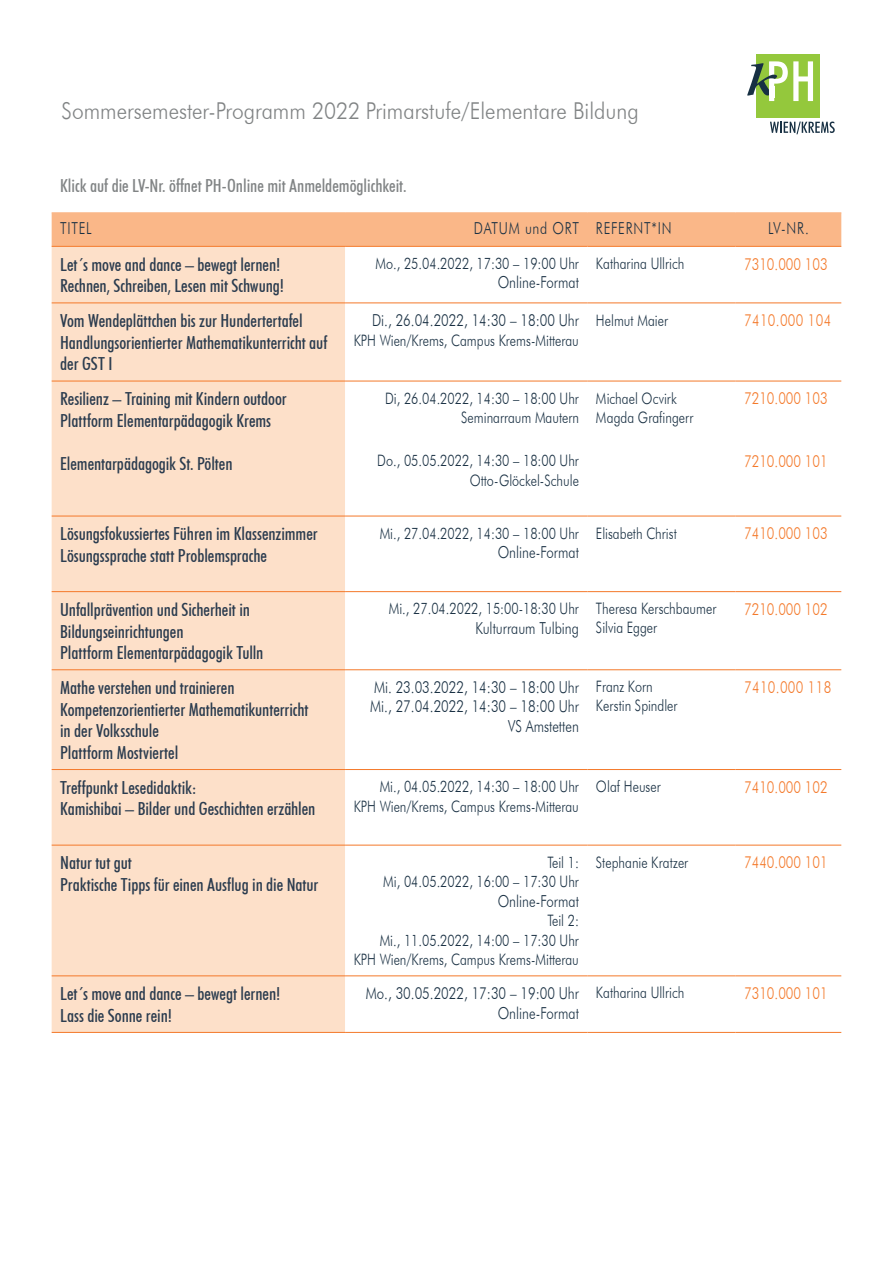
<style>
.page{position:relative;width:893px;height:1263px;background:#fff}
.page>*{position:absolute;margin:0;border:0;box-sizing:border-box;transform-origin:0 0}
.t1{font:300 23.25px "Futura BT";color:#818485;scale:.9 1}
.t2{font:500 condensed 18px/21.6px "Futura BT";letter-spacing:-.005em;color:#2b3c4f}
.t3{font:500 condensed 18px "Futura BT";color:#818485}
.t4{font:300 16.5px/19.5px "Futura BT";color:#193043;text-align:right;scale:.8 1}
.t5{font:300 16.5px "Futura BT";color:#f4792a;scale:.8 1}
.t6{font:300 16.5px "Futura BT";letter-spacing:.025em;color:#f4792a;scale:.8 1}
.t7{font:300 16.5px "Futura BT";letter-spacing:.055em;color:#193043;scale:.8 1}
.t8{font:300 15.75px/19.5px "Futura BT";color:#193043;text-align:right;scale:.8 1}
</style>
<div class="page">
<div style="left:756px;top:54px;width:64px;height:64px;background:#94c83c"></div>
<svg style="left:747px;top:61px;width:66px;height:40px"></svg>
<svg style="left:770px;top:122px;width:65px;height:12px"></svg>
<div style="left:769px;top:86px;width:5px;height:11px;background:#fff"></div>
<div style="left:52px;top:214px;width:789px;height:32px;background:#fab788"></div>
<div style="left:52px;top:247px;width:293px;height:785px;background:#fde0c9"></div>
<svg style="left:345px;top:302px;width:496px;height:730px"></svg>
<hr style="left:52px;top:213px;width:293px;height:1px;background:#fab788">
<hr style="left:345px;top:213px;width:242px;height:1px;background:#fab788">
<hr style="left:587px;top:213px;width:149px;height:1px;background:#fab788">
<hr style="left:736px;top:213px;width:105px;height:1px;background:#fab788">
<hr style="left:52px;top:246px;width:293px;height:1px;background:#f4792a">
<hr style="left:345px;top:246px;width:242px;height:1px;background:#f4792a">
<hr style="left:587px;top:246px;width:149px;height:1px;background:#f4792a">
<hr style="left:736px;top:246px;width:105px;height:1px;background:#f4792a">
<hr style="left:52px;top:303px;width:293px;height:1px;background:#f4792a">
<hr style="left:345px;top:303px;width:242px;height:1px;background:#f4792a">
<hr style="left:587px;top:303px;width:149px;height:1px;background:#f4792a">
<hr style="left:736px;top:303px;width:105px;height:1px;background:#f4792a">
<hr style="left:52px;top:381px;width:293px;height:1px;background:#f4792a">
<hr style="left:345px;top:381px;width:242px;height:1px;background:#f4792a">
<hr style="left:587px;top:381px;width:149px;height:1px;background:#f4792a">
<hr style="left:736px;top:381px;width:105px;height:1px;background:#f4792a">
<hr style="left:52px;top:516px;width:293px;height:1px;background:#f4792a">
<hr style="left:345px;top:516px;width:242px;height:1px;background:#f4792a">
<hr style="left:587px;top:516px;width:149px;height:1px;background:#f4792a">
<hr style="left:736px;top:516px;width:105px;height:1px;background:#f4792a">
<hr style="left:52px;top:591px;width:293px;height:1px;background:#f4792a">
<hr style="left:345px;top:591px;width:242px;height:1px;background:#f4792a">
<hr style="left:587px;top:591px;width:149px;height:1px;background:#f4792a">
<hr style="left:736px;top:591px;width:105px;height:1px;background:#f4792a">
<hr style="left:52px;top:669px;width:293px;height:1px;background:#f4792a">
<hr style="left:345px;top:669px;width:242px;height:1px;background:#f4792a">
<hr style="left:587px;top:669px;width:149px;height:1px;background:#f4792a">
<hr style="left:736px;top:669px;width:105px;height:1px;background:#f4792a">
<hr style="left:52px;top:769px;width:293px;height:1px;background:#f4792a">
<hr style="left:345px;top:769px;width:242px;height:1px;background:#f4792a">
<hr style="left:587px;top:769px;width:149px;height:1px;background:#f4792a">
<hr style="left:736px;top:769px;width:105px;height:1px;background:#f4792a">
<hr style="left:52px;top:845px;width:293px;height:1px;background:#f4792a">
<hr style="left:345px;top:845px;width:242px;height:1px;background:#f4792a">
<hr style="left:587px;top:845px;width:149px;height:1px;background:#f4792a">
<hr style="left:736px;top:845px;width:105px;height:1px;background:#f4792a">
<hr style="left:52px;top:975px;width:293px;height:1px;background:#f4792a">
<hr style="left:345px;top:975px;width:242px;height:1px;background:#f4792a">
<hr style="left:587px;top:975px;width:149px;height:1px;background:#f4792a">
<hr style="left:736px;top:975px;width:105px;height:1px;background:#f4792a">
<hr style="left:52px;top:1032px;width:293px;height:1px;background:#f4792a">
<hr style="left:345px;top:1032px;width:242px;height:1px;background:#f4792a">
<hr style="left:587px;top:1032px;width:149px;height:1px;background:#f4792a">
<hr style="left:736px;top:1032px;width:105px;height:1px;background:#f4792a">
<p class="t1" style="left:62px;top:97px;width:643px">Sommersemester-Programm 2022 Primarstufe/Elementare Bildung</p>
<p class="t3" style="left:60px;top:175px;width:348px">Klick auf die LV-Nr. öffnet PH-Online mit Anmeldemöglichkeit.</p>
<p class="t4" style="left:60px;top:218px;width:41px">TITEL</p>
<p class="t7" style="left:474px;top:218px;width:249px">DATUM und ORT REFERNT*IN</p>
<p class="t4" style="left:768px;top:218px;width:52px">LV-NR.</p>
<p class="t2" style="left:60px;top:253px;width:226px">Let´s move and dance – bewegt lernen!<br>Rechnen, Schreiben, Lesen mit Schwung!</p>
<p class="t8" style="left:376px;top:253px;width:256px">Mo., 25.04.2022, 17:30 – 19:00 Uhr</p>
<p class="t8" style="left:596px;top:253px;width:112px">Katharina Ullrich</p>
<p class="t5" style="left:744px;top:254px;width:106px">7310.000 103</p>
<p class="t4" style="left:498px;top:273px;width:103px">Online-Format</p>
<p class="t2" style="left:60px;top:310px;width:269px">Vom Wendeplättchen bis zur Hundertertafel<br>Handlungsorientierter Mathematikunterricht auf der GST I</p>
<p class="t4" style="left:372px;top:310px;width:260px">Di., 26.04.2022, 14:30 – 18:00 Uhr</p>
<p class="t8" style="left:354px;top:330px;width:283px">KPH Wien/Krems, Campus Krems-Mitterau</p>
<p class="t2" style="left:60px;top:388px;width:228px">Resilienz – Training mit Kindern outdoor<br>Plattform Elementarpädagogik Krems</p>
<p class="t2" style="left:60px;top:453px;width:174px">Elementarpädagogik St. Pölten</p>
<p class="t8" style="left:385px;top:388px;width:244px">Di, 26.04.2022, 14:30 – 18:00 Uhr<br>Seminarraum Mautern</p>
<p class="t8" style="left:377px;top:451px;width:254px">Do., 05.05.2022, 14:30 – 18:00 Uhr<br>Otto-Glöckel-Schule</p>
<p class="t2" style="left:60px;top:523px;width:259px">Lösungsfokussiertes Führen im Klassenzimmer<br>Lösungssprache statt Problemsprache</p>
<p class="t8" style="left:380px;top:523px;width:251px">Mi., 27.04.2022, 14:30 – 18:00 Uhr</p>
<p class="t4" style="left:498px;top:542px;width:103px">Online-Format</p>
<p class="t2" style="left:60px;top:599px;width:205px">Unfallprävention und Sicherheit in<br>Bildungseinrichtungen<br>Plattform Elementarpädagogik Tulln</p>
<p class="t8" style="left:389px;top:599px;width:239px">Mi., 27.04.2022, 15:00-18:30 Uhr</p>
<p class="t4" style="left:475px;top:618px;width:131px">Kulturraum Tulbing</p>
<p class="t8" style="left:596px;top:310px;width:92px">Helmut Maier</p>
<p class="t6" style="left:744px;top:310px;width:111px">7410.000 104</p>
<p class="t8" style="left:596px;top:388px;width:123px;line-height:18.9px;text-align:left">Michael Ocvirk<br>Magda Grafingerr</p>
<p class="t5" style="left:744px;top:388px;width:106px">7210.000 103</p>
<p class="t5" style="left:744px;top:451px;width:106px">7210.000 101</p>
<p class="t8" style="left:596px;top:523px;width:103px">Elisabeth Christ</p>
<p class="t5" style="left:744px;top:523px;width:106px">7410.000 103</p>
<p class="t8" style="left:596px;top:599px;width:152px;line-height:18.9px;text-align:left">Theresa Kerschbaumer<br>Silvia Egger</p>
<p class="t5" style="left:744px;top:599px;width:106px">7210.000 102</p>
<p class="t2" style="left:60px;top:677px;width:250px">Mathe verstehen und trainieren<br>Kompetenzorientierter Mathematikunterricht in der Volksschule<br>Plattform Mostviertel</p>
<p class="t4" style="left:370px;top:677px;width:262px">Mi. 23.03.2022, 14:30 – 18:00 Uhr<br>Mi., 27.04.2022, 14:30 – 18:00 Uhr<br>VS Amstetten</p>
<p class="t8" style="left:596px;top:677px;width:104px;line-height:18.9px;text-align:left">Franz Korn<br>Kerstin Spindler</p>
<p class="t6" style="left:744px;top:677px;width:111px">7410.000 118</p>
<p class="t2" style="left:60px;top:776px;width:257px">Treffpunkt Lesedidaktik:<br>Kamishibai – Bilder und Geschichten erzählen</p>
<p class="t8" style="left:354px;top:777px;width:283px">Mi., 04.05.2022, 14:30 – 18:00 Uhr<br>KPH Wien/Krems, Campus Krems-Mitterau</p>
<p class="t8" style="left:596px;top:777px;width:83px">Olaf Heuser</p>
<p class="t5" style="left:744px;top:777px;width:106px">7410.000 102</p>
<p class="t2" style="left:60px;top:852px;width:260px">Natur tut gut<br>Praktische Tipps für einen Ausflug in die Natur</p>
<p class="t8" style="left:383px;top:852px;width:246px">Teil 1:<br>Mi, 04.05.2022, 16:00 – 17:30 Uhr</p>
<p class="t4" style="left:498px;top:891px;width:103px">Online-Format</p>
<p class="t8" style="left:354px;top:911px;width:283px">Teil 2:<br>Mi., 11.05.2022, 14:00 – 17:30 Uhr<br>KPH Wien/Krems, Campus Krems-Mitterau</p>
<p class="t8" style="left:596px;top:852px;width:117px">Stephanie Kratzer</p>
<p class="t5" style="left:744px;top:852px;width:106px">7440.000 101</p>
<p class="t2" style="left:60px;top:983px;width:222px">Let´s move and dance – bewegt lernen!<br>Lass die Sonne rein!</p>
<p class="t4" style="left:366px;top:983px;width:268px">Mo., 30.05.2022, 17:30 – 19:00 Uhr<br>Online-Format</p>
<p class="t8" style="left:596px;top:983px;width:112px">Katharina Ullrich</p>
<p class="t5" style="left:744px;top:983px;width:106px">7310.000 101</p>
</div>
